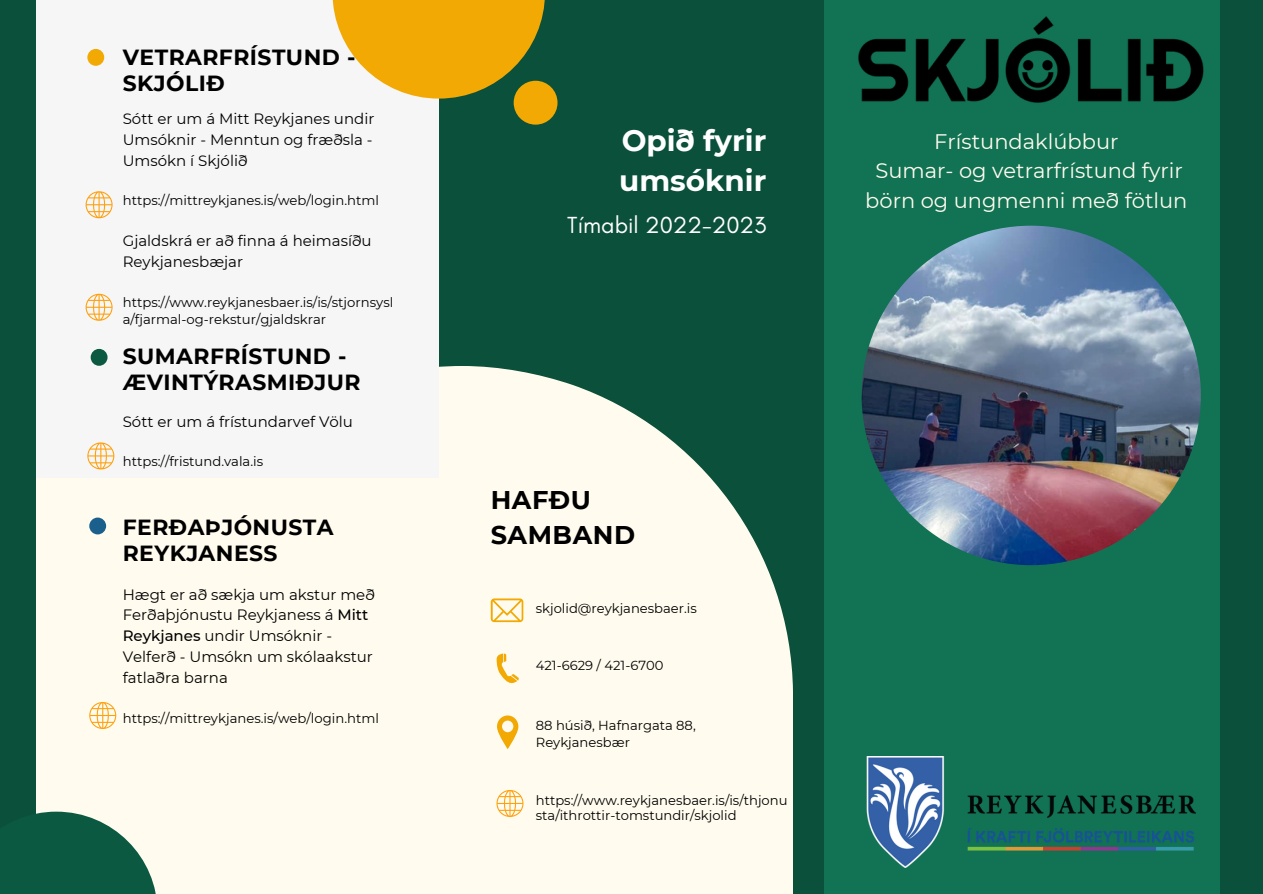
<style>
.page{position:relative;width:1263px;height:894px;background:#fff}
.page>*{position:absolute;margin:0;border:0;box-sizing:border-box;transform-origin:0 0}
.t1{font:700 29.4px/39.9px "Montserrat";color:#fff}
.t2{font:700 25.5px/35px "Montserrat";letter-spacing:.02em;color:#000}
.t3{font:23.7px "Glacial Indifference";color:#fff}
.t4{font:700 21.9px/26.2px "Montserrat";letter-spacing:.02em;color:#000}
.t5{font:21px/29.2px "Montserrat";color:#fffcef;text-align:center}
.t6{font:15px/20.9px "Montserrat";color:#000}
.t7{font:13.2px/17.5px "Montserrat";color:#000}
.s1{font-weight:500}
</style>
<div class="page">
<div style="left:0;top:0;width:1263px;height:893px;background:#0b503a"></div>
<div style="left:824px;top:0;width:396px;height:893px;background:#127254"></div>
<div style="left:36px;top:478px;width:403px;height:415px;background:#fffcef"></div>
<svg style="left:439px;top:366px;width:354px;height:527px;background:#e0e6d8"></svg>
<div style="left:36px;top:0;width:403px;height:478px;background:#f6f6f6"></div>
<svg style="left:36px;top:811px;width:120px;height:82px"></svg>
<svg style="left:332px;top:0;width:213px;height:99px"></svg>
<div style="left:514px;top:81px;width:43px;height:44px;background:#f2a904;border-radius:50%"></div>
<div style="left:87px;top:49px;width:17px;height:17px;background:#f2a904;border-radius:50%"></div>
<div style="left:91px;top:349px;width:17px;height:16px;background:#0b5941;border-radius:50%"></div>
<img style="left:862px;top:225px;width:339px;height:340px;border-radius:50%">
<svg style="left:496px;top:653px;width:23px;height:30px"></svg>
<svg style="left:497px;top:715px;width:21px;height:34px"></svg>
<svg style="left:496px;top:789px;width:27px;height:27px"></svg>
<svg style="left:491px;top:598px;width:32px;height:24px"></svg>
<img style="left:858px;top:17px;width:346px;height:86px">
<img style="left:867px;top:756px;width:328px;height:111px">
<svg style="left:86px;top:294px;width:27px;height:27px"></svg>
<svg style="left:86px;top:191px;width:27px;height:27px"></svg>
<svg style="left:87px;top:442px;width:27px;height:27px"></svg>
<div style="left:89px;top:517px;width:17px;height:17px;background:#1b608c;border-radius:50%"></div>
<svg style="left:89px;top:702px;width:27px;height:26px"></svg>
<h3 class="t4" style="left:123px;top:44px;width:234px">VETRARFRÍSTUND -<br>SKJÓLIÐ</h3>
<p class="t6" style="left:123px;top:108px;width:253px;text-align:justify">Sótt er um á Mitt Reykjanes undir Umsóknir - Menntun og fræðsla - Umsókn í Skjólið</p>
<p class="t7" style="left:123px;top:192px;width:258px">https://mittreykjanes.is/web/login.html</p>
<p class="t6" style="left:123px;top:230px;width:250px">Gjaldskrá er að finna á heimasíðu<br>Reykjanesbæjar</p>
<p class="t7" style="left:123px;top:293px;width:272px">https://www.reykjanesbaer.is/is/stjornsysl a/fjarmal-og-rekstur/gjaldskrar</p>
<h3 class="t4" style="left:123px;top:342px;width:239px">SUMARFRÍSTUND -<br>ÆVINTÝRASMIÐJUR</h3>
<p class="t6" style="left:123px;top:411px;width:232px">Sótt er um á frístundarvef Völu</p>
<p class="t7" style="left:123px;top:452px;width:142px">https://fristund.vala.is</p>
<h3 class="t4" style="left:123px;top:513px;width:212px">FERÐAÞJÓNUSTA<br>REYKJANESS</h3>
<p class="t6" style="left:123px;top:583px;width:254px">Hægt er að sækja um akstur með<br>Ferðaþjónustu Reykjaness á <span class="s1">Mitt<br>Reykjanes</span> undir Umsóknir -<br>Velferð - Umsókn um skólaakstur fatlaðra barna</p>
<p class="t7" style="left:123px;top:709px;width:258px">https://mittreykjanes.is/web/login.html</p>
<h1 class="t1" style="left:619px;top:121px;width:149px">Opið fyrir umsóknir</h1>
<h3 class="t3" style="left:567px;top:210px;width:201px">Tímabil 2022-2023</h3>
<h3 class="t5" style="left:865px;top:127px;width:324px">Frístundaklúbbur<br>Sumar- og vetrarfrístund fyrir börn og ungmenni með fötlun</h3>
<h2 class="t2" style="left:491px;top:482px;width:146px">HAFÐU<br>SAMBAND</h2>
<p class="t7" style="left:536px;top:599px;width:163px">skjolid@reykjanesbaer.is</p>
<p class="t7" style="left:536px;top:656px;width:129px">421-6629 / 421-6700</p>
<p class="t7" style="left:536px;top:716px;width:161px">88 húsið, Hafnargata 88,<br>Reykjanesbær</p>
<p class="t7" style="left:536px;top:792px;width:253px;line-height:15.3px">https://www.reykjanesbaer.is/is/thjonu sta/ithrottir-tomstundir/skjolid</p>
</div>
